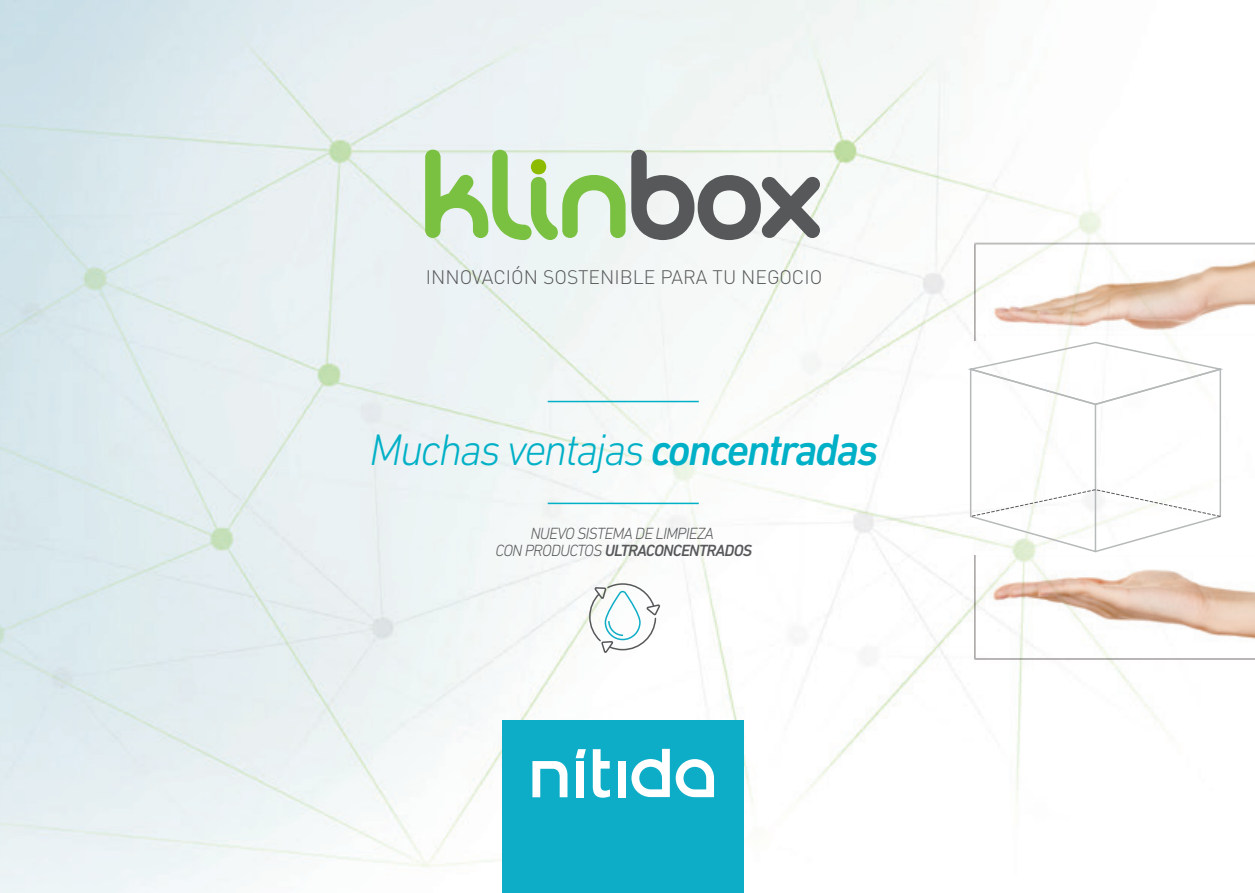
<style>
.page{position:relative;width:1255px;height:893px;background:#fff}
.page>*{position:absolute;margin:0;border:0;box-sizing:border-box;transform-origin:0 0}
.t1{font:italic 300 45px "DIN Next LT Pro";letter-spacing:-.05em;color:#00b0c7}
.t2{font:300 19.35px "DIN Pro";color:#57585a}
.t3{font:italic 300 16.5px/16.5px "DIN Next LT Pro";letter-spacing:-.05em;color:#57585a;text-align:center}
.s1{font-weight:500}
</style>
<div class="page">
<img style="left:0;top:0;width:1254px;height:893px">
<div style="left:502px;top:720px;width:242px;height:173px;background:#0eadc7"></div>
<svg style="left:631px;top:749px;width:38px;height:48px"></svg>
<svg style="left:592px;top:749px;width:18px;height:49px"></svg>
<div style="left:618px;top:761px;width:7px;height:36px;background:#fff"></div>
<svg style="left:675px;top:759px;width:39px;height:38px"></svg>
<svg style="left:575px;top:749px;width:11px;height:9px"></svg>
<div style="left:575px;top:761px;width:8px;height:36px;background:#fff"></div>
<svg style="left:532px;top:761px;width:35px;height:36px"></svg>
<hr style="left:547px;top:401px;width:151px;height:1px;background:#00b0c7">
<hr style="left:547px;top:503px;width:151px;height:1px;background:#00b0c7">
<svg style="left:425px;top:149px;width:200px;height:91px;background:#bddea9"></svg>
<svg style="left:631px;top:149px;width:189px;height:91px"></svg>
<svg style="left:588px;top:582px;width:73px;height:72px"></svg>
<svg style="left:964px;top:341px;width:258px;height:212px"></svg>
<img style="left:974px;top:556px;width:280px;height:104px">
<img style="left:974px;top:243px;width:280px;height:98px">
<p class="t2" style="left:426px;top:263px;width:398px">INNOVACIÓN SOSTENIBLE PARA TU NEGOCIO</p>
<h1 class="t1" style="left:369px;top:424px;width:510px">Muchas ventajas <span class="s1">concentradas</span></h1>
<p class="t3" style="left:495px;top:525px;width:258px">NUEVO SISTEMA DE LIMPIEZA<br>CON PRODUCTOS <span class="s1">ULTRACONCENTRADOS</span></p>
</div>
